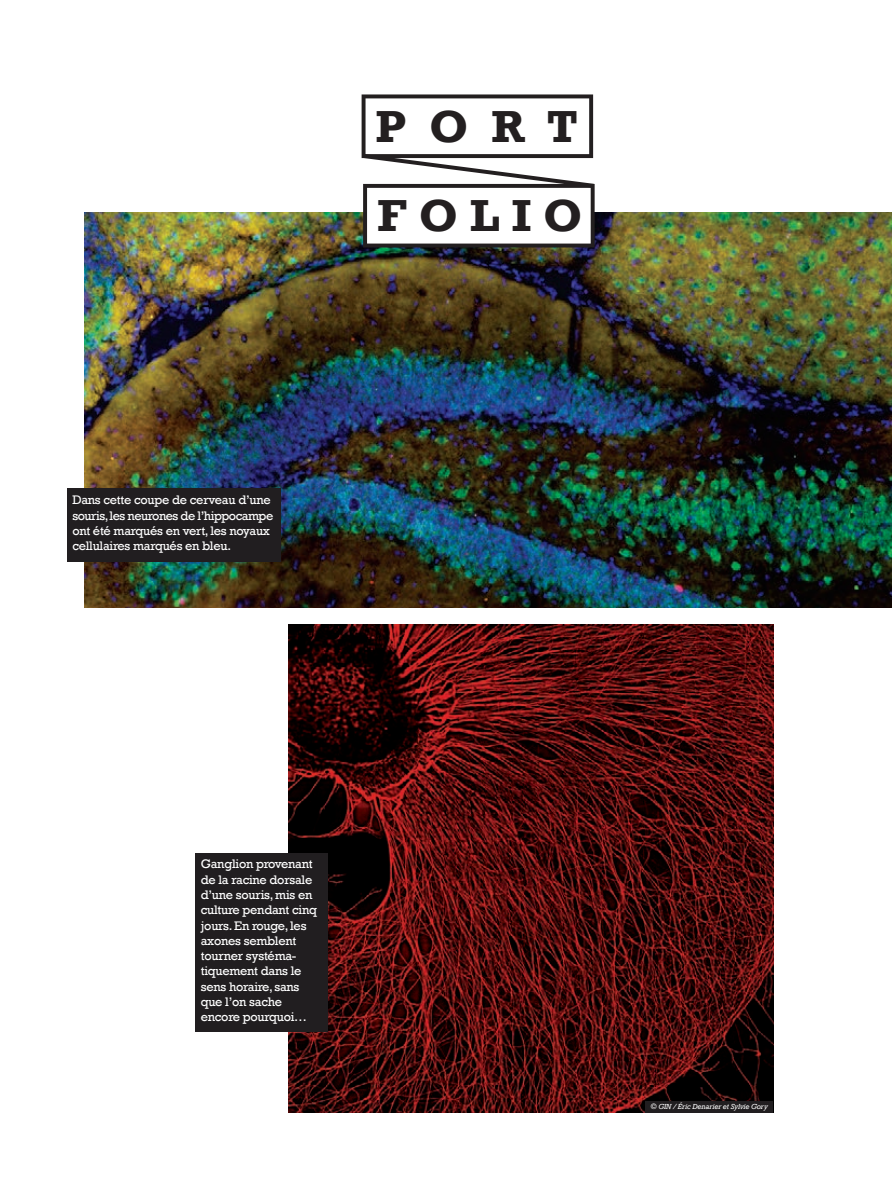
<style>
.page{position:relative;width:892px;height:1193px;background:#fff}
.page>*{position:absolute;margin:0;border:0;box-sizing:border-box;transform-origin:0 0}
.t1{font:700 46.05px/89.4px "Rockwell";letter-spacing:.26em;color:#231f20}
.t2{font:12.75px/15.3px "Rockwell";letter-spacing:-.02em;color:#fff}
.t3{font:italic 7.5px "Rockwell";letter-spacing:-.02em;color:#fff}
.s1{font-family:"Helvetica Neue";font-style:normal}
</style>
<div class="page">
<img style="left:84px;top:213px;width:808px;height:394px">
<img style="left:288px;top:624px;width:485px;height:488px">
<svg style="left:361px;top:94px;width:233px;height:153px"></svg>
<div style="left:67px;top:488px;width:213px;height:74px;background:#211e20"></div>
<div style="left:195px;top:853px;width:132px;height:178px;background:#211e20"></div>
<div style="left:645px;top:1101px;width:128px;height:11px;background:#211e20"></div>
<h1 class="t1" style="left:375px;top:82px;width:209px">PORT<br>FOLIO</h1>
<p class="t2" style="left:72px;top:492px;width:202px">Dans cette coupe de cerveau d’une souris, les neurones de l’hippocampe ont été marqués en vert, les noyaux cellulaires marqués en bleu.</p>
<p class="t2" style="left:201px;top:856px;width:118px">Ganglion provenant de la racine dorsale d’une souris, mis en culture pendant cinq jours. En rouge, les axones semblent tourner systéma&shy;tiquement dans le sens horaire, sans que l’on sache encore pourquoi…</p>
<p class="t3" style="left:651px;top:1102px;width:119px"><span class="s1">©</span> GIN / Éric Denarier et Sylvie Gory</p>
</div>
